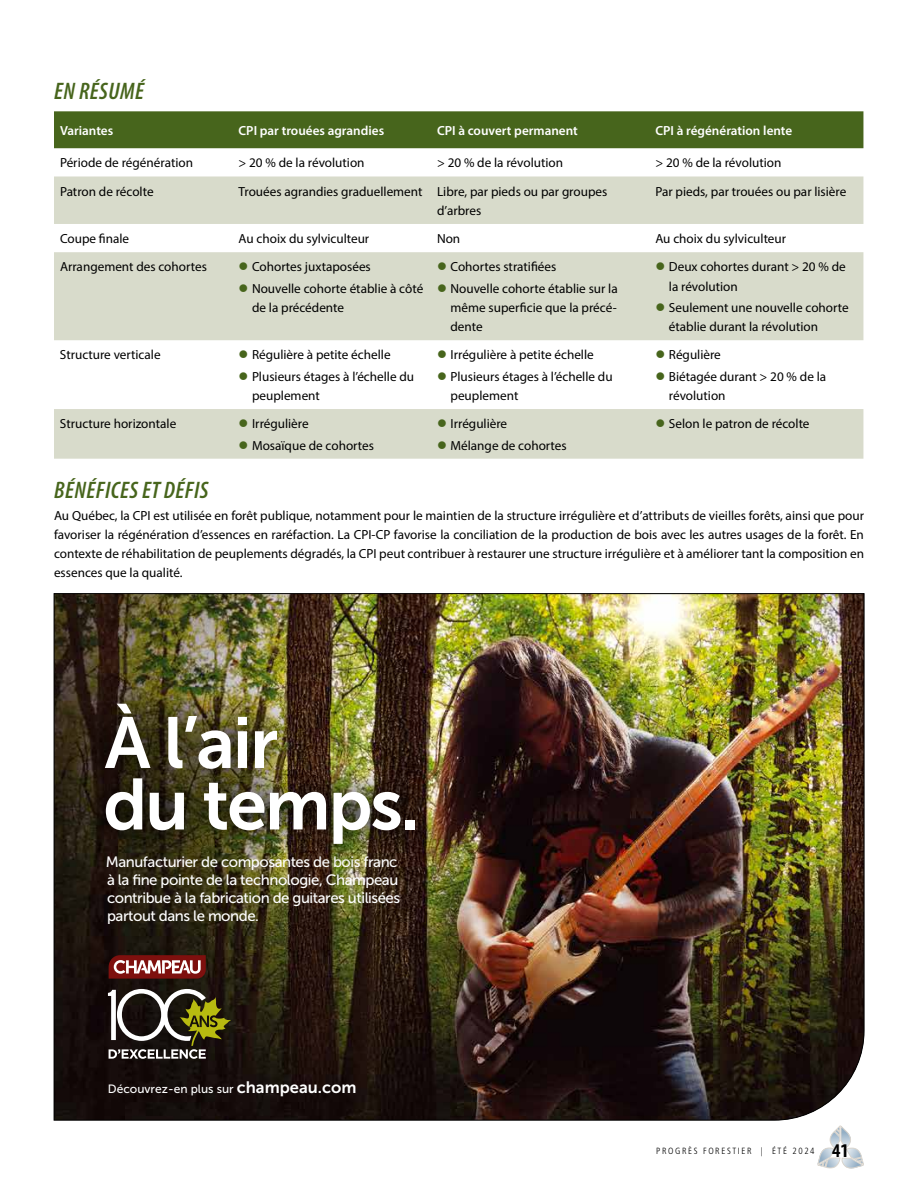
<style>
.page{position:relative;width:918px;height:1188px;background:#fff}
.page>*{position:absolute;margin:0;border:0;box-sizing:border-box;transform-origin:0 0}
.t1{font:72px/61.5px "Museo Sans 700";letter-spacing:-.03em;color:#fff}
.t2{font:italic 600 condensed 24px "Myriad Pro";letter-spacing:.02em;color:#47651c}
.t3{font:15px/18px "Museo Sans 500";letter-spacing:-.03em;color:#fff}
.t4{font:13.2px/19.2px "Myriad Pro";color:#000}
.t5{font:600 13.2px "Myriad Pro";color:#fff}
.t6{font:12px "Museo Sans 500";color:#fff}
.t7{font:9px "Frutiger LT 47 Lt Cn";letter-spacing:.18em;color:#000}
.s1{font-family:"Museo Sans 700";font-size:16.5px}
.s2{font-family:"Myriad Pro";font-weight:700;font-stretch:condensed;font-size:19.5px}
</style>
<div class="page">
<svg style="left:818px;top:1126px;width:46px;height:42px"></svg>
<div style="left:54px;top:111px;width:809px;height:37px;background:#47651c"></div>
<svg style="left:54px;top:177px;width:809px;height:282px;fill:#d8dbcb"></svg>
<img style="left:53px;top:593px;width:812px;height:528px">
<img style="left:53px;top:649px;width:422px;height:252px">
<svg style="left:109px;top:955px;width:97px;height:24px"></svg>
<svg style="left:108px;top:989px;width:123px;height:70px;background:#57533e"></svg>
<svg style="left:240px;top:263px;width:7px;height:7px"></svg>
<svg style="left:240px;top:284px;width:7px;height:8px"></svg>
<svg style="left:438px;top:263px;width:8px;height:7px"></svg>
<svg style="left:438px;top:284px;width:8px;height:8px"></svg>
<svg style="left:657px;top:263px;width:7px;height:7px"></svg>
<svg style="left:657px;top:303px;width:7px;height:8px"></svg>
<svg style="left:240px;top:351px;width:7px;height:7px"></svg>
<svg style="left:240px;top:372px;width:7px;height:8px"></svg>
<svg style="left:438px;top:351px;width:8px;height:7px"></svg>
<svg style="left:438px;top:372px;width:8px;height:8px"></svg>
<svg style="left:656px;top:351px;width:8px;height:7px"></svg>
<svg style="left:656px;top:372px;width:8px;height:8px"></svg>
<svg style="left:240px;top:419px;width:7px;height:8px"></svg>
<svg style="left:240px;top:441px;width:7px;height:8px"></svg>
<svg style="left:438px;top:419px;width:8px;height:8px"></svg>
<svg style="left:438px;top:441px;width:8px;height:8px"></svg>
<svg style="left:656px;top:419px;width:8px;height:8px"></svg>
<h2 class="t2" style="left:54px;top:76px;width:91px">EN RÉSUMÉ</h2>
<p class="t5" style="left:60px;top:122px;width:55px">Variantes</p>
<p class="t5" style="left:239px;top:122px;width:147px">CPI par trouées agrandies</p>
<p class="t5" style="left:437px;top:122px;width:142px">CPI à couvert permanent</p>
<p class="t5" style="left:655px;top:122px;width:138px">CPI à régénération lente</p>
<p class="t4" style="left:60px;top:153px;width:135px">Période de régénération</p>
<p class="t4" style="left:239px;top:153px;width:128px">&gt; 20 % de la révolution</p>
<p class="t4" style="left:437px;top:153px;width:128px">&gt; 20 % de la révolution</p>
<p class="t4" style="left:655px;top:153px;width:128px">&gt; 20 % de la révolution</p>
<p class="t4" style="left:60px;top:181px;width:95px">Patron de récolte</p>
<p class="t4" style="left:437px;top:181px;width:172px;text-indent:-199px">Trouées agrandies graduellement Libre, par pieds ou par groupes d’arbres</p>
<p class="t4" style="left:655px;top:181px;width:192px">Par pieds, par trouées ou par lisière</p>
<p class="t4" style="left:60px;top:229px;width:71px">Coupe finale</p>
<p class="t4" style="left:239px;top:229px;width:132px">Au choix du sylviculteur</p>
<p class="t4" style="left:437px;top:229px;width:25px">Non</p>
<p class="t4" style="left:655px;top:229px;width:132px">Au choix du sylviculteur</p>
<p class="t4" style="left:60px;top:257px;width:148px">Arrangement des cohortes</p>
<p class="t4" style="left:252px;top:256px;width:173px;line-height:21.3px">Cohortes juxtaposées<br>Nouvelle cohorte établie à côté</p>
<p class="t4" style="left:252px;top:298px;width:94px">de la précédente</p>
<p class="t4" style="left:451px;top:256px;width:169px;line-height:21.3px">Cohortes stratifiées<br>Nouvelle cohorte établie sur la</p>
<p class="t4" style="left:451px;top:298px;width:168px">même superficie que la précé&shy;dente</p>
<p class="t4" style="left:669px;top:257px;width:178px">Deux cohortes durant &gt; 20 % de la révolution</p>
<p class="t4" style="left:669px;top:298px;width:181px">Seulement une nouvelle cohorte établie durant la révolution</p>
<p class="t4" style="left:60px;top:345px;width:102px">Structure verticale</p>
<p class="t4" style="left:252px;top:344px;width:164px;line-height:21.3px">Régulière à petite échelle<br>Plusieurs étages à l’échelle du</p>
<p class="t4" style="left:252px;top:386px;width:69px">peuplement</p>
<p class="t4" style="left:451px;top:344px;width:164px;line-height:21.3px">Irrégulière à petite échelle<br>Plusieurs étages à l’échelle du</p>
<p class="t4" style="left:451px;top:386px;width:69px">peuplement</p>
<p class="t4" style="left:669px;top:344px;width:159px;line-height:21.3px">Régulière<br>Biétagée durant &gt; 20 % de la</p>
<p class="t4" style="left:669px;top:386px;width:58px">révolution</p>
<p class="t4" style="left:60px;top:414px;width:118px">Structure horizontale</p>
<p class="t4" style="left:252px;top:413px;width:124px;line-height:21.3px">Irrégulière<br>Mosaïque de cohortes</p>
<p class="t4" style="left:451px;top:413px;width:118px;line-height:21.3px">Irrégulière<br>Mélange de cohortes</p>
<p class="t4" style="left:669px;top:414px;width:142px">Selon le patron de récolte</p>
<h2 class="t2" style="left:54px;top:476px;width:156px">BÉNÉFICES ET DÉFIS</h2>
<p class="t4" style="left:54px;top:506px;width:812px;text-align:justify">Au Québec, la CPI est utilisée en forêt publique, notamment pour le maintien de la structure irrégulière et d’attributs de vieilles forêts, ainsi que pour favoriser la régénération d’essences en raréfaction. La CPI-CP favorise la conciliation de la production de bois avec les autres usages de la forêt. En contexte de réhabilitation de peuplements dégradés, la CPI peut contribuer à restaurer une structure irrégulière et à améliorer tant la composition en essences que la qualité.</p>
<h1 class="t1" style="left:103px;top:712px;width:317px">À l’air<br>du temps.</h1>
<p class="t3" style="left:106px;top:852px;width:296px">Manufacturier de composantes de bois franc à la fine pointe de la technologie, Champeau contribue à la fabrication de guitares utilisées partout dans le monde.</p>
<p class="t6" style="left:108px;top:1083px;width:250px">Découvrez-en plus sur <span class="s1">champeau.com</span></p>
<p class="t7" style="left:656px;top:1146px;width:194px">PROGRÈS FORESTIER | ÉTÉ 2024 <span class="s2">41</span></p>
</div>
